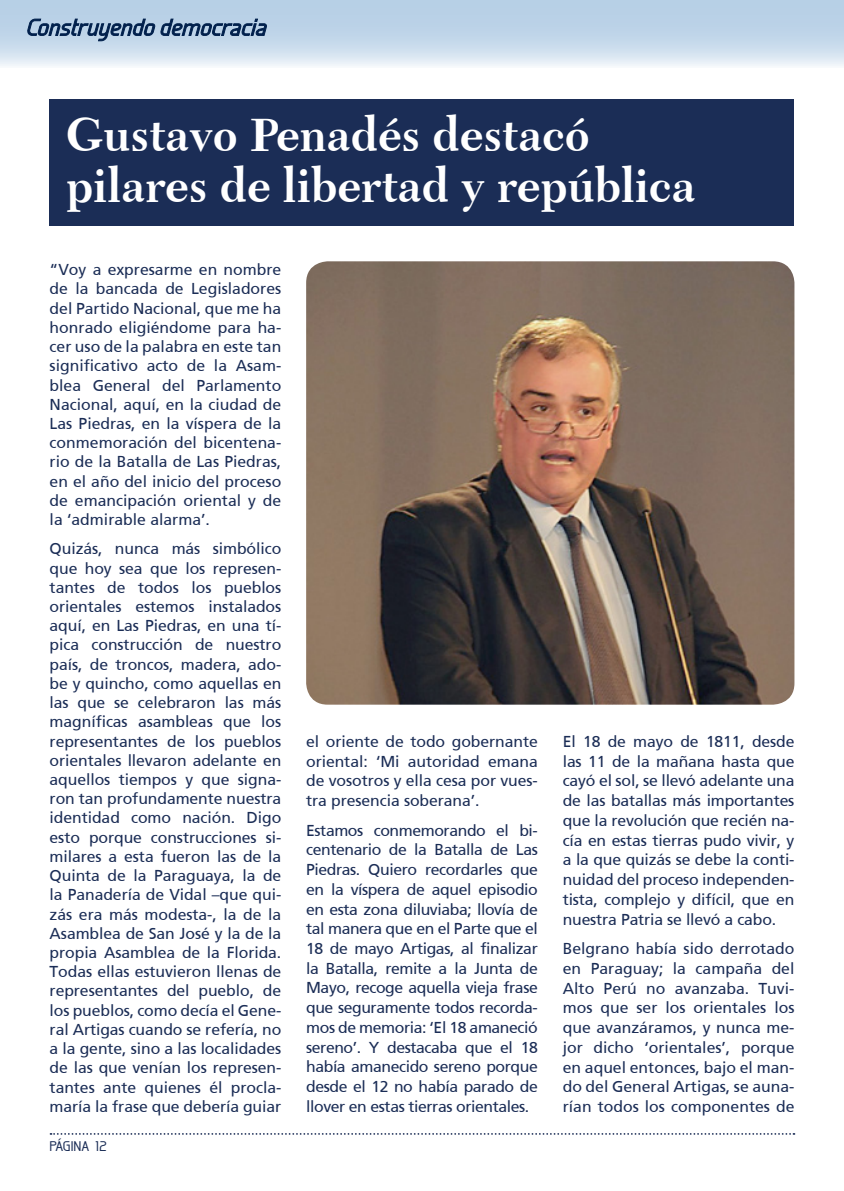
<style>
.page{position:relative;width:844px;height:1191px;background:#fff}
.page>*{position:absolute;margin:0;border:0;box-sizing:border-box;transform-origin:0 0}
.t1{font:700 49px/50.8px "Transitional 511 BT";color:#fff}
.t2{font:15.75px/19.2px "Frutigerlarghe Roman";letter-spacing:-.005em;color:#1b2d56;text-align:justify}
.t3{font:500 14px "Galette";color:#1b2d56}
</style>
<div class="page">
<svg style="left:0;top:0;width:843px;height:66px;background:#c6d9eb"></svg>
<svg style="left:27px;top:19px;width:240px;height:22px;background:#7e97b3"></svg>
<svg style="left:50px;top:1133px;width:744px;height:1px"></svg>
<hr style="left:843px;top:0;width:1px;height:68px;background:#3077b8">
<div style="left:50px;top:99px;width:744px;height:127px;background:#1b2d56"></div>
<img style="left:306px;top:261px;width:488px;height:443px">
<h1 class="t1" style="left:66px;top:108px;width:631px">Gustavo Penadés destacó pilares de libertad y república</h1>
<p class="t2" style="left:50px;top:260px;width:233px">“Voy a expresarme en nombre de la bancada de Legisladores del Partido Nacional, que me ha honrado eligiéndome para ha&shy;cer uso de la palabra en este tan significativo acto de la Asam&shy;blea General del Parlamento Nacional, aquí, en la ciudad de Las Piedras, en la víspera de la conmemoración del bicentena&shy;rio de la Batalla de Las Piedras, en el año del inicio del proceso de emancipación oriental y de la ‘admirable alarma’.</p>
<p class="t2" style="left:50px;top:539px;width:233px">Quizás, nunca más simbólico que hoy sea que los represen&shy;tantes de todos los pueblos orientales estemos instalados aquí, en Las Piedras, en una tí&shy;pica construcción de nuestro país, de troncos, madera, ado&shy;be y quincho, como aquellas en las que se celebraron las más magníficas asambleas que los representantes de los pueblos orientales llevaron adelante en aquellos tiempos y que signa&shy;ron tan profundamente nuestra identidad como nación. Digo esto porque construcciones si&shy;milares a esta fueron las de la Quinta de la Paraguaya, la de la Panadería de Vidal –que qui&shy;zás era más modesta-, la de la Asamblea de San José y la de la propia Asamblea de la Florida.<br>Todas ellas estuvieron llenas de representantes del pueblo, de los pueblos, como decía el Gene&shy;ral Artigas cuando se refería, no a la gente, sino a las localidades de las que venían los represen&shy;tantes ante quienes él procla&shy;maría la frase que debería guiar</p>
<p class="t3" style="left:49px;top:1137px;width:59px">PÁGINA 12</p>
<p class="t2" style="left:306px;top:731px;width:233px;line-height:19.8px">el oriente de todo gobernante oriental: ‘Mi autoridad emana de vosotros y ella cesa por vues&shy;tra presencia soberana’.</p>
<p class="t2" style="left:306px;top:820px;width:233px;line-height:19.8px">Estamos conmemorando el bi&shy;centenario de la Batalla de Las Piedras. Quiero recordarles que en la víspera de aquel episodio en esta zona diluviaba; llovía de tal manera que en el Parte que el 18 de mayo Artigas, al finalizar la Batalla, remite a la Junta de Mayo, recoge aquella vieja frase que seguramente todos recorda&shy;mos de memoria: ‘El 18 amaneció sereno’. Y destacaba que el 18 había amanecido sereno porque desde el 12 no había parado de llover en estas tierras orientales.</p>
<p class="t2" style="left:562px;top:731px;width:233px;line-height:19.8px">El 18 de mayo de 1811, desde las 11 de la mañana hasta que cayó el sol, se llevó adelante una de las batallas más importantes que la revolución que recién na&shy;cía en estas tierras pudo vivir, y a la que quizás se debe la conti&shy;nuidad del proceso independen&shy;tista, complejo y difícil, que en nuestra Patria se llevó a cabo.</p>
<p class="t2" style="left:562px;top:938px;width:233px;line-height:19.8px">Belgrano había sido derrotado en Paraguay; la campaña del Alto Perú no avanzaba. Tuvi&shy;mos que ser los orientales los que avanzáramos, y nunca me&shy;jor dicho ‘orientales’, porque en aquel entonces, bajo el man&shy;do del General Artigas, se auna&shy;rían todos los componentes de</p>
</div>
